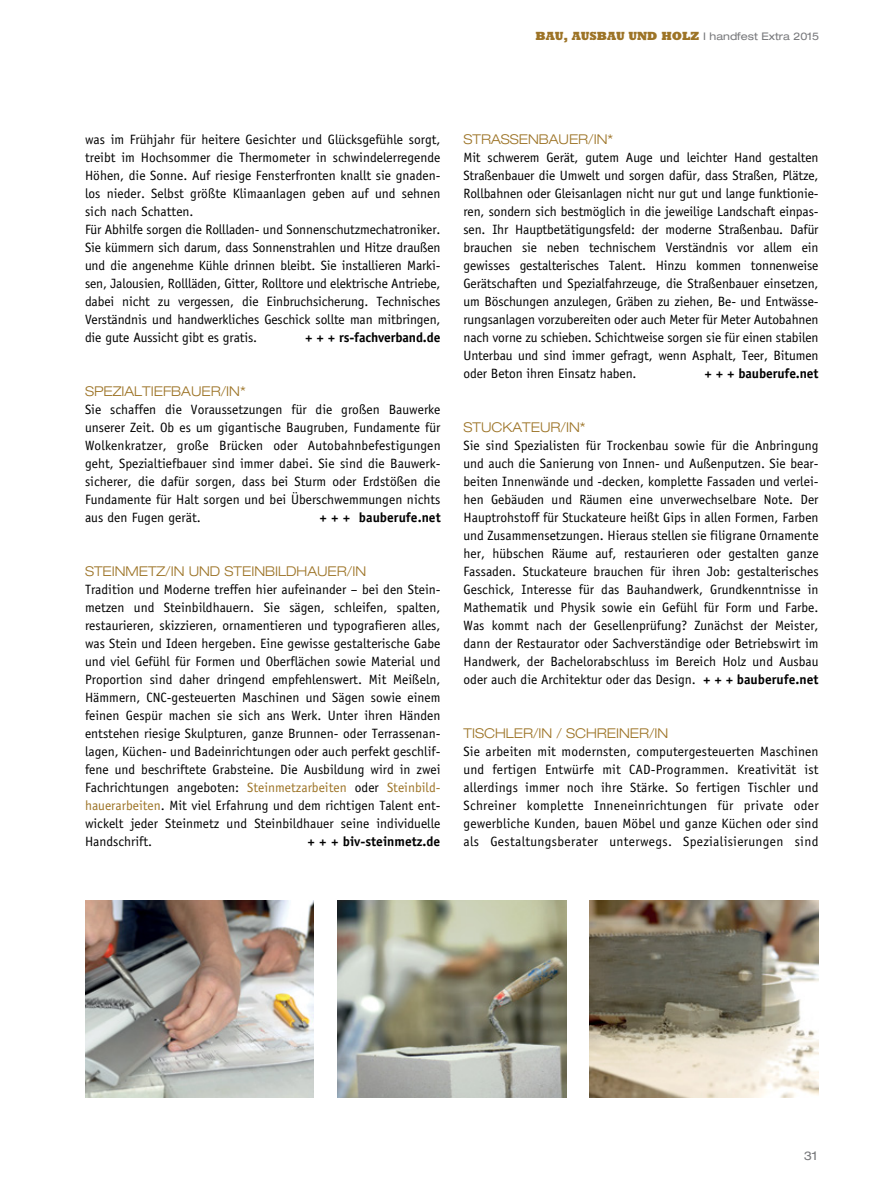
<style>
.page{position:relative;width:893px;height:1191px;background:#fff}
.page>*{position:absolute;margin:0;border:0;box-sizing:border-box;transform-origin:0 0}
.t1{font:13.5px/18px "Officina Sans Std";color:#000;text-align:justify}
.t2{font:300 expanded 13.5px "Helvetica Neue LT Std";color:#9d7427}
.t3{font:700 13.5px "Officina Sans Std";letter-spacing:-.01em;color:#000}
.t4{font:expanded 12px "Helvetica Neue LT Std";color:#77787b}
.t5{font:expanded 10.5px "Helvetica Neue LT Std";color:#77787b}
.s1{font-family:"Rockwell Std";font-weight:800;font-stretch:normal;font-size:12px;color:#9d7427}
.s2{color:#9d7427}
.s3{font-weight:700}
</style>
<div class="page">
<img style="left:85px;top:900px;width:229px;height:198px">
<img style="left:337px;top:900px;width:229px;height:198px">
<img style="left:590px;top:900px;width:229px;height:198px">
<p class="t5" style="left:536px;top:30px;width:285px"><span class="s1">BAU, AUSBAU UND HOLZ</span> I handfest Extra 2015</p>
<p class="t1" style="left:85px;top:130px;width:357px;text-align:left">was im Frühjahr für heitere Gesichter und Glücksgefühle sorgt, treibt im Hochsommer die Thermometer in schwindelerregende Höhen, die Sonne. Auf riesige Fensterfronten knallt sie gnaden&shy;los nieder. Selbst größte Klimaanlagen geben auf und sehnen sich nach Schatten.<br>Für Abhilfe sorgen die Rollladen- und Sonnenschutzmechatroniker.<br>Sie kümmern sich darum, dass Sonnenstrahlen und Hitze draußen und die angenehme Kühle drinnen bleibt. Sie installieren Marki&shy;sen, Jalousien, Rollläden, Gitter, Rolltore und elektrische Antriebe, dabei nicht zu vergessen, die Einbruchsicherung. Technisches Verständnis und handwerkliches Geschick sollte man mitbringen, die gute Aussicht gibt es gratis.</p>
<p class="t3" style="left:305px;top:329px;width:137px">+ + + rs-fachverband.de</p>
<p class="t2" style="left:85px;top:383px;width:162px">SPEZIALTIEFBAUER/IN*</p>
<p class="t1" style="left:85px;top:400px;width:357px">Sie schaffen die Voraussetzungen für die großen Bauwerke unserer Zeit. Ob es um gigantische Baugruben, Fundamente für Wolkenkratzer, große Brücken oder Autobahnbefestigungen geht, Spezialtiefbauer sind immer dabei. Sie sind die Bauwerk&shy;sicherer, die dafür sorgen, dass bei Sturm oder Erdstößen die Fundamente für Halt sorgen und bei Überschwemmungen nichts aus den Fugen gerät.</p>
<p class="t3" style="left:319px;top:509px;width:123px">+ + + bauberufe.net</p>
<p class="t2" style="left:85px;top:563px;width:213px">STEINMETZ/IN UND STEINBILDHA</p>
<p class="t2" style="left:317px;top:563px;width:48px">UER/IN</p>
<p class="t1" style="left:85px;top:580px;width:357px">Tradition und Moderne treffen hier aufeinander – bei den Stein&shy;metzen und Steinbildhauern. Sie sägen, schleifen, spalten, restaurieren, skizzieren, ornamentieren und typografieren alles, was Stein und Ideen hergeben. Eine gewisse gestalterische Gabe und viel Gefühl für Formen und Oberflächen sowie Material und Proportion sind daher dringend empfehlenswert. Mit Meißeln, Hämmern, CNC-gesteuerten Maschinen und Sägen sowie einem feinen Gespür machen sie sich ans Werk. Unter ihren Händen entstehen riesige Skulpturen, ganze Brunnen- oder Terrassenan&shy;lagen, Küchen- und Badeinrichtungen oder auch perfekt geschlif&shy;fene und beschriftete Grabsteine. Die Ausbildung wird in zwei Fachrichtungen angeboten: <span class="s2">Steinmetzarbeiten</span> oder <span class="s2">Steinbild&shy;hauerarbeiten</span>. Mit viel Erfahrung und dem richtigen Talent ent&shy;wickelt jeder Steinmetz und Steinbildhauer seine individuelle Handschrift.</p>
<p class="t3" style="left:307px;top:833px;width:134px">+ + + biv-steinmetz.de</p>
<p class="t2" style="left:463px;top:131px;width:76px">STRASSENBA</p>
<p class="t2" style="left:559px;top:131px;width:56px">UER/IN*</p>
<p class="t1" style="left:463px;top:148px;width:357px">Mit schwerem Gerät, gutem Auge und leichter Hand gestalten Straßenbauer die Umwelt und sorgen dafür, dass Straßen, Plätze, Rollbahnen oder Gleisanlagen nicht nur gut und lange funktionie&shy;ren, sondern sich bestmöglich in die jeweilige Landschaft einpas&shy;sen. Ihr Hauptbetätigungsfeld: der moderne Straßenbau. Dafür brauchen sie neben technischem Verständnis vor allem ein gewisses gestalterisches Talent. Hinzu kommen tonnenweise Gerätschaften und Spezialfahrzeuge, die Straßenbauer einsetzen, um Böschungen anzulegen, Gräben zu ziehen, Be- und Entwässe&shy;rungsanlagen vorzubereiten oder auch Meter für Meter Autobahnen nach vorne zu schieben. Schichtweise sorgen sie für einen stabilen Unterbau und sind immer gefragt, wenn Asphalt, Teer, Bitumen oder Beton ihren Einsatz haben.</p>
<p class="t3" style="left:704px;top:365px;width:116px">+ + + bauberufe.net</p>
<p class="t2" style="left:463px;top:419px;width:124px">STUCKATEUR/IN*</p>
<p class="t1" style="left:463px;top:436px;width:357px">Sie sind Spezialisten für Trockenbau sowie für die Anbringung und auch die Sanierung von Innen- und Außenputzen. Sie bear&shy;beiten Innenwände und -decken, komplette Fassaden und verlei&shy;hen Gebäuden und Räumen eine unverwechselbare Note. Der Hauptrohstoff für Stuckateure heißt Gips in allen Formen, Farben und Zusammensetzungen. Hieraus stellen sie filigrane Ornamente her, hübschen Räume auf, restaurieren oder gestalten ganze Fassaden. Stuckateure brauchen für ihren Job: gestalterisches Geschick, Interesse für das Bauhandwerk, Grundkenntnisse in Mathematik und Physik sowie ein Gefühl für Form und Farbe.<br>Was kommt nach der Gesellenprüfung? Zunächst der Meister, dann der Restaurator oder Sachverständige oder Betriebswirt im Handwerk, der Bachelorabschluss im Bereich Holz und Ausbau oder auch die Architektur oder das Design. <span class="s3">+ + + bauberufe.net</span></p>
<p class="t2" style="left:463px;top:725px;width:206px">TISCHLER/IN / SCHREI NER/IN</p>
<p class="t1" style="left:463px;top:742px;width:357px">Sie arbeiten mit modernsten, computergesteuerten Maschinen und fertigen Entwürfe mit CAD-Programmen. Kreativität ist allerdings immer noch ihre Stärke. So fertigen Tischler und Schreiner komplette Inneneinrichtungen für private oder gewerbliche Kunden, bauen Möbel und ganze Küchen oder sind als Gestaltungsberater unterwegs. Spezialisierungen sind</p>
<p class="t4" style="left:804px;top:1148px;width:15px">31</p>
</div>
